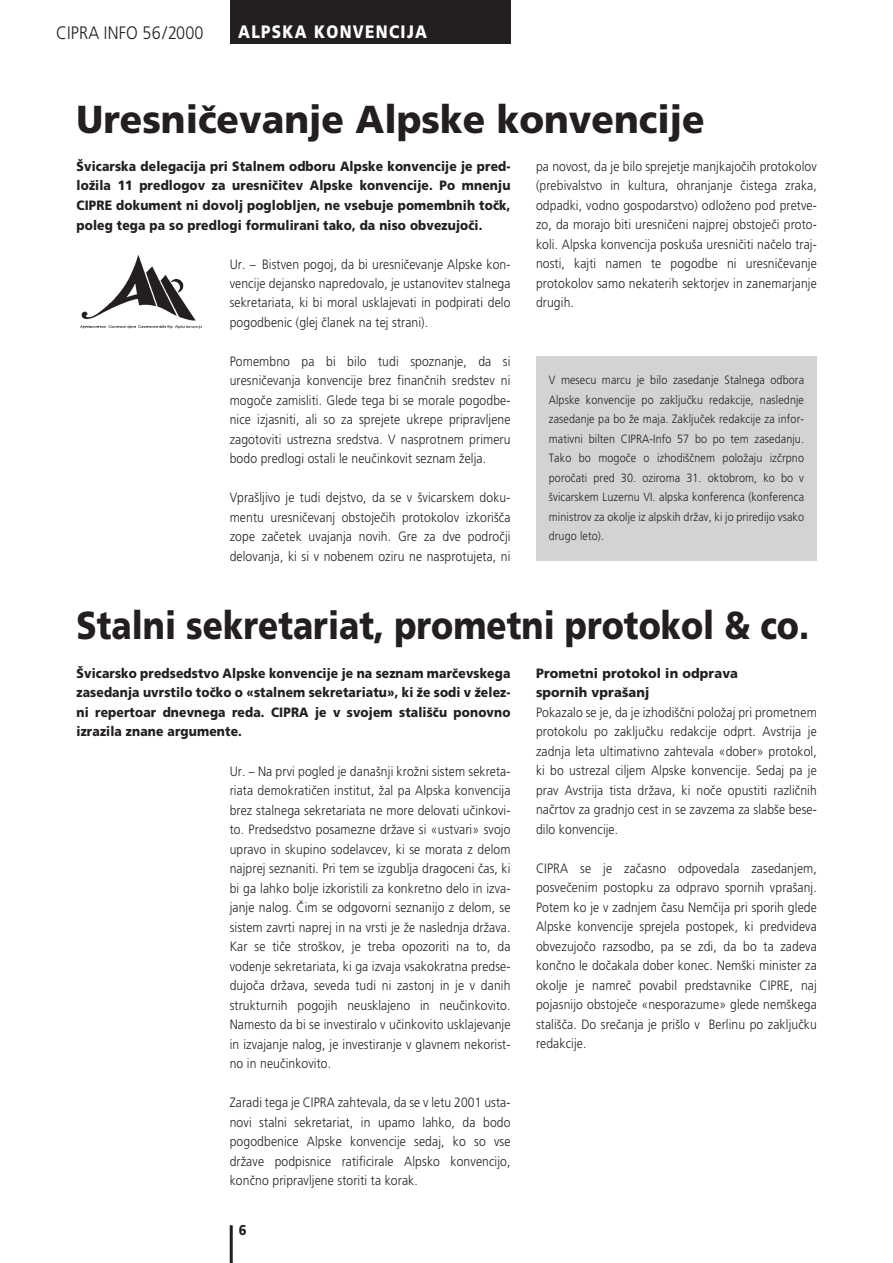
<style>
.page{position:relative;width:893px;height:1263px;background:#fff}
.page>*{position:absolute;margin:0;border:0;box-sizing:border-box;transform-origin:0 0}
.t1{font:900 39px "Frutiger Slow";color:#231f20;scale:.85 1}
.t2{font:900 39px "Frutiger Slow";color:#231f20;scale:.95 1}
.t3{font:300 18px "Frutiger Slow";letter-spacing:.01em;color:#231f20;scale:.9 1}
.t4{font:900 18px "Frutiger";letter-spacing:.085em;color:#fff;scale:.85 1}
.t5{font:900 14.25px "Frutiger";color:#231f20;scale:.9 1}
.t6{font:300 13.5px/19.5px "Frutiger Slow";letter-spacing:.01em;color:#231f20;text-align:justify;scale:.9 1}
.t7{font:900 13.5px/19.5px "Frutiger Slow";letter-spacing:.01em;color:#231f20;text-align:justify;scale:.9 1}
.t8{font:900 13.5px/19.5px "Frutiger Slow";letter-spacing:.01em;color:#231f20;scale:.95 1}
.t9{font:300 12px/19.5px "Frutiger Slow";letter-spacing:.01em;color:#231f20;text-align:justify;scale:.9 1}
</style>
<div class="page">
<div style="left:230px;top:0;width:280px;height:43px;background:#231f20"></div>
<hr style="left:230px;top:1225px;width:3px;height:38px;background:#231f20">
<img style="left:80px;top:254px;width:122px;height:75px">
<div style="left:536px;top:356px;width:280px;height:205px;background:#d1d3d4"></div>
<h2 class="t3" style="left:56px;top:25px;width:165px">CIPRA INFO 56/2000</h2>
<h2 class="t4" style="left:238px;top:25px;width:223px">ALPSKA KONVENCIJA</h2>
<h1 class="t2" style="left:77px;top:103px;width:662px">Uresniªevanje Alpske konvencije</h1>
<p class="t7" style="left:77px;top:158px;width:483px">∫vicarska delegacija pri Stalnem odboru Alpske konvencije je pred&shy;loΩila 11 predlogov za uresniªitev Alpske konvencije. Po mnenju CIPRE dokument ni dovolj poglobljen, ne vsebuje pomembnih toªk, poleg tega pa so predlogi formulirani tako, da niso obvezujoªi.</p>
<p class="t6" style="left:230px;top:255px;width:313px">Ur. – Bistven pogoj, da bi uresniªevanje Alpske kon&shy;vencije dejansko napredovalo, je ustanovitev stalnega sekretariata, ki bi moral usklajevati in podpirati delo pogodbenic (glej ªlanek na tej strani).</p>
<p class="t6" style="left:230px;top:353px;width:313px">Pomembno pa bi bilo tudi spoznanje, da si uresniªevanja konvencije brez finanªnih sredstev ni mogoªe zamisliti. Glede tega bi se morale pogodbe&shy;nice izjasniti, ali so za sprejete ukrepe pripravljene zagotoviti ustrezna sredstva. V nasprotnem primeru bodo predlogi ostali le neuªinkovit seznam Ωelja.</p>
<p class="t6" style="left:230px;top:489px;width:313px">Vpra∏ljivo je tudi dejstvo, da se v ∏vicarskem doku&shy;mentu uresniªevanj obstojeªih protokolov izkori∏ªa zope zaªetek uvajanja novih. Gre za dve podroªji delovanja, ki si v nobenem oziru ne nasprotujeta, ni</p>
<p class="t6" style="left:536px;top:158px;width:313px">pa novost, da je bilo sprejetje manjkajoªih protokolov (prebivalstvo in kultura, ohranjanje ªistega zraka, odpadki, vodno gospodarstvo) odloΩeno pod pretve&shy;zo, da morajo biti uresniªeni najprej obstojeªi proto&shy;koli. Alpska konvencija posku∏a uresniªiti naªelo traj&shy;nosti, kajti namen te pogodbe ni uresniªevanje protokolov samo nekaterih sektorjev in zanemarjanje drugih.</p>
<p class="t9" style="left:549px;top:371px;width:285px">V mesecu marcu je bilo zasedanje Stalnega odbora Alpske konvencije po zakljuªku redakcije, naslednje zasedanje pa bo Ωe maja. Zakljuªek redakcije za infor&shy;mativni bilten CIPRA-Info 57 bo po tem zasedanju.<br>Tako bo mogoªe o izhodi∏ªnem poloΩaju izªrpno poroªati pred 30. oziroma 31. oktobrom, ko bo v ∏vicarskem Luzernu VI. alpska konferenca (konferenca ministrov za okolje iz alpskih drΩav, ki jo priredijo vsako drugo leto).</p>
<h1 class="t1" style="left:77px;top:610px;width:863px">Stalni sekretariat, prometni protokol &amp; co.</h1>
<p class="t7" style="left:77px;top:665px;width:483px">∫vicarsko predsedstvo Alpske konvencije je na seznam marªevskega zasedanja uvrstilo toªko o «stalnem sekretariatu», ki Ωe sodi v Ωelez&shy;ni repertoar dnevnega reda. CIPRA je v svojem stali∏ªu ponovno izrazila znane argumente.</p>
<p class="t6" style="left:230px;top:762px;width:313px">Ur. – Na prvi pogled je dana∏nji kroΩni sistem sekreta&shy;riata demokratiªen institut, Ωal pa Alpska konvencija brez stalnega sekretariata ne more delovati uªinkovi&shy;to. Predsedstvo posamezne drΩave si «ustvari» svojo upravo in skupino sodelavcev, ki se morata z delom najprej seznaniti. Pri tem se izgublja dragoceni ªas, ki bi ga lahko bolje izkoristili za konkretno delo in izva&shy;janje nalog. ºim se odgovorni seznanijo z delom, se sistem zavrti naprej in na vrsti je Ωe naslednja drΩava.<br>Kar se tiªe stro∏kov, je treba opozoriti na to, da vodenje sekretariata, ki ga izvaja vsakokratna predse&shy;dujoªa drΩava, seveda tudi ni zastonj in je v danih strukturnih pogojih neusklajeno in neuªinkovito.<br>Namesto da bi se investiralo v uªinkovito usklajevanje in izvajanje nalog, je investiranje v glavnem nekorist&shy;no in neuªinkovito.</p>
<p class="t6" style="left:230px;top:1094px;width:313px">Zaradi tega je CIPRA zahtevala, da se v letu 2001 usta&shy;novi stalni sekretariat, in upamo lahko, da bodo pogodbenice Alpske konvencije sedaj, ko so vse drΩave podpisnice ratificirale Alpsko konvencijo, konªno pripravljene storiti ta korak.</p>
<p class="t5" style="left:239px;top:1225px;width:10px">6</p>
<p class="t8" style="left:536px;top:665px;width:214px">Prometni protokol in odprava spornih vpra∏anj</p>
<p class="t6" style="left:536px;top:704px;width:313px">Pokazalo se je, da je izhodi∏ªni poloΩaj pri prometnem protokolu po zakljuªku redakcije odprt. Avstrija je zadnja leta ultimativno zahtevala «dober» protokol, ki bo ustrezal ciljem Alpske konvencije. Sedaj pa je prav Avstrija tista drΩava, ki noªe opustiti razliªnih naªrtov za gradnjo cest in se zavzema za slab∏e bese&shy;dilo konvencije.</p>
<p class="t6" style="left:536px;top:860px;width:313px">CIPRA se je zaªasno odpovedala zasedanjem, posveªenim postopku za odpravo spornih vpra∏anj.<br>Potem ko je v zadnjem ªasu Nemªija pri sporih glede Alpske konvencije sprejela postopek, ki predvideva obvezujoªo razsodbo, pa se zdi, da bo ta zadeva konªno le doªakala dober konec. Nem∏ki minister za okolje je namreª povabil predstavnike CIPRE, naj pojasnijo obstojeªe «nesporazume» glede nem∏kega stali∏ªa. Do sreªanja je pri∏lo v Berlinu po zakljuªku redakcije.</p>
</div>
